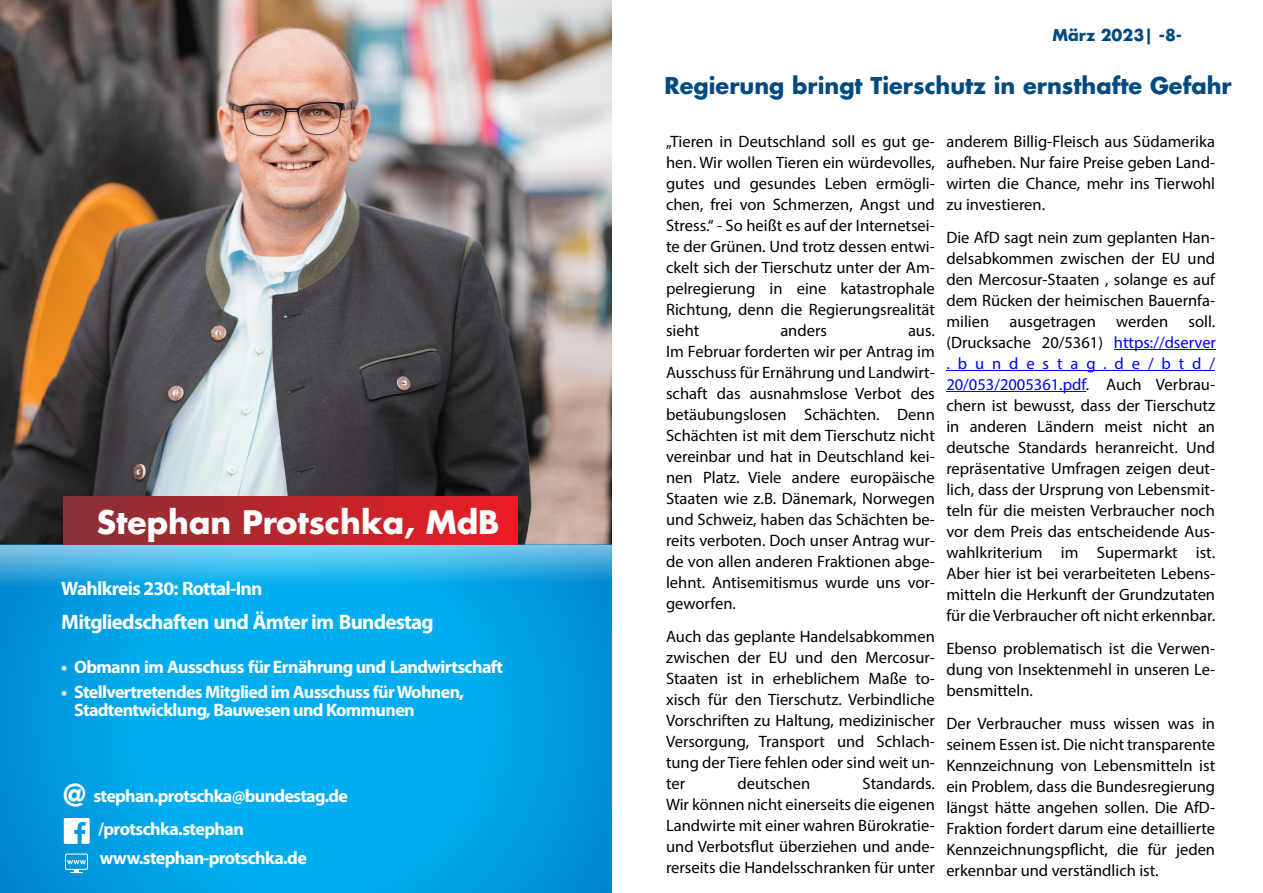
<style>
.page{position:relative;width:1263px;height:893px;background:#fff}
.page>*{position:absolute;margin:0;border:0;box-sizing:border-box;transform-origin:0 0}
.t1{font:700 31.5px "Futura Std";color:#fff}
.t2{font:700 22.5px "Futura Std";color:#004a80}
.t3{font:700 21px "Myriad Pro";letter-spacing:-.035em;color:#fff}
.t4{font:700 19.5px "Myriad Pro";letter-spacing:-.04em;color:#fff}
.t5{font:700 18px/18px "Myriad Pro";letter-spacing:-.035em;color:#fff}
.t6{font:16.5px/21px "Myriad Pro";color:#000;text-align:justify}
.t7{font:700 15.9px "Futura Std";color:#004a80}
.s1{font-family:"Futura Std";font-size:29.25px}
.s2{color:#00f}
</style>
<div class="page">
<img style="left:0;top:0;width:612px;height:893px">
<div style="left:64px;top:496px;width:453px;height:48px;background:linear-gradient(to right,#853035,#ec1c24)"></div>
<svg style="left:64px;top:818px;width:26px;height:26px"></svg>
<svg style="left:65px;top:854px;width:23px;height:19px"></svg>
<hr style="left:1114px;top:349px;width:101px;height:1px;background:#00f">
<hr style="left:946px;top:370px;width:269px;height:1px;background:#00f">
<hr style="left:946px;top:391px;width:140px;height:1px;background:#00f">
<h1 class="t1" style="left:97px;top:507px;width:404px">Stephan Protschka, MdB</h1>
<p class="t4" style="left:61px;top:580px;width:203px">Wahlkreis 230: Rottal-Inn</p>
<p class="t3" style="left:61px;top:613px;width:374px">Mitgliedschaften und Ämter im Bundestag</p>
<p class="t5" style="left:61px;top:659px;width:443px">• Obmann im Ausschuss für Ernährung und Landwirtschaft</p>
<p class="t5" style="left:74px;top:685px;width:392px;text-indent:-13px">• Stellvertretendes Mitglied im Ausschuss fürWohnen,<br>Stadtentwicklung, Bauwesen und Kommunen</p>
<p class="t5" style="left:64px;top:788px;width:286px"><span class="s1">@</span> stephan.protschka@bundestag.de</p>
<p class="t5" style="left:98px;top:816px;width:210px;line-height:29px">/protschka.stephan www.stephan-protschka.de</p>
<p class="t7" style="left:1052px;top:28px;width:131px">März 2023| -8-</p>
<h2 class="t2" style="left:664px;top:75px;width:569px">Regierung bringt Tierschutz in ernsthafte Gefahr</h2>
<p class="t6" style="left:666px;top:132px;width:270px">„Tieren in Deutschland soll es gut ge‐ hen. Wir wollen Tieren ein würdevolles, gutes und gesundes Leben ermögli‐ chen, frei von Schmerzen, Angst und Stress.“ - So heißt es auf der Internetsei‐ te der Grünen. Und trotz dessen entwi‐ ckelt sich der Tierschutz unter der Am‐ pelregierung in eine katastrophale Richtung, denn die Regierungsrealität sieht</p>
<p class="t6" style="left:946px;top:132px;width:270px">anderem Billig-Fleisch aus Südamerika aufheben. Nur faire Preise geben Land‐ wirten die Chance, mehr ins Tierwohl zu investieren.</p>
<p class="t6" style="left:946px;top:228px;width:271px">Die AfD sagt nein zum geplanten Han‐ delsabkommen zwischen der EU und den Mercosur-Staaten , solange es auf dem Rücken der heimischen Bauernfa‐ milien ausgetragen werden soll. (Drucksache 20/5361) <span class="s2">https://dserver .bundestag.de/btd/ 20/053/2005361.pdf</span>. Auch Verbrau‐ chern ist bewusst, dass der Tierschutz in anderen Ländern meist nicht an deutsche Standards heranreicht. Und repräsentative Umfragen zeigen deut‐ lich, dass der Ursprung von Lebensmit‐ teln für die meisten Verbraucher noch vor dem Preis das entscheidende Aus‐ wahlkriterium im Supermarkt ist.<br>Aber hier ist bei verarbeiteten Lebens‐ mitteln die Herkunft der Grundzutaten für die Verbraucher oft nicht erkennbar.</p>
<p class="t6" style="left:946px;top:639px;width:270px">Ebenso problematisch ist die Verwen‐ dung von Insektenmehl in unseren Le‐ bensmitteln.</p>
<p class="t6" style="left:946px;top:714px;width:270px">Der Verbraucher muss wissen was in seinem Essen ist. Die nicht transparente Kennzeichnung von Lebensmitteln ist ein Problem, dass die Bundesregierung längst hätte angehen sollen. Die AfD-Fraktion fordert darum eine detaillierte Kennzeichnungspflicht, die für jeden erkennbar und verständlich ist.</p>
<p class="t6" style="left:780px;top:321px;width:48px">anders</p>
<p class="t6" style="left:666px;top:321px;width:270px;text-indent:242px">aus.<br>Im Februar forderten wir per Antrag im Ausschuss für Ernährung und Landwirt‐ schaft das ausnahmslose Verbot des betäubungslosen Schächten. Denn Schächten ist mit dem Tierschutz nicht vereinbar und hat in Deutschland kei‐ nen Platz. Viele andere europäische Staaten wie z.B. Dänemark, Norwegen und Schweiz, haben das Schächten be‐ reits verboten. Doch unser Antrag wur‐ de von allen anderen Fraktionen abge‐ lehnt. Antisemitismus wurde uns vor‐ geworfen.</p>
<p class="t6" style="left:666px;top:627px;width:270px">Auch das geplante Handelsabkommen zwischen der EU und den Mercosur-Staaten ist in erheblichem Maße to‐ xisch für den Tierschutz. Verbindliche Vorschriften zu Haltung, medizinischer Versorgung, Transport und Schlach‐ tung der Tiere fehlen oder sind weit un‐ ter</p>
<p class="t6" style="left:666px;top:774px;width:270px;text-indent:197px">Standards.<br>Wir können nicht einerseits die eigenen Landwirte mit einer wahren Bürokratie&shy;und Verbotsflut überziehen und ande‐ rerseits die Handelsschranken für unter</p>
<p class="t6" style="left:737px;top:774px;width:74px">deutschen</p>
</div>
